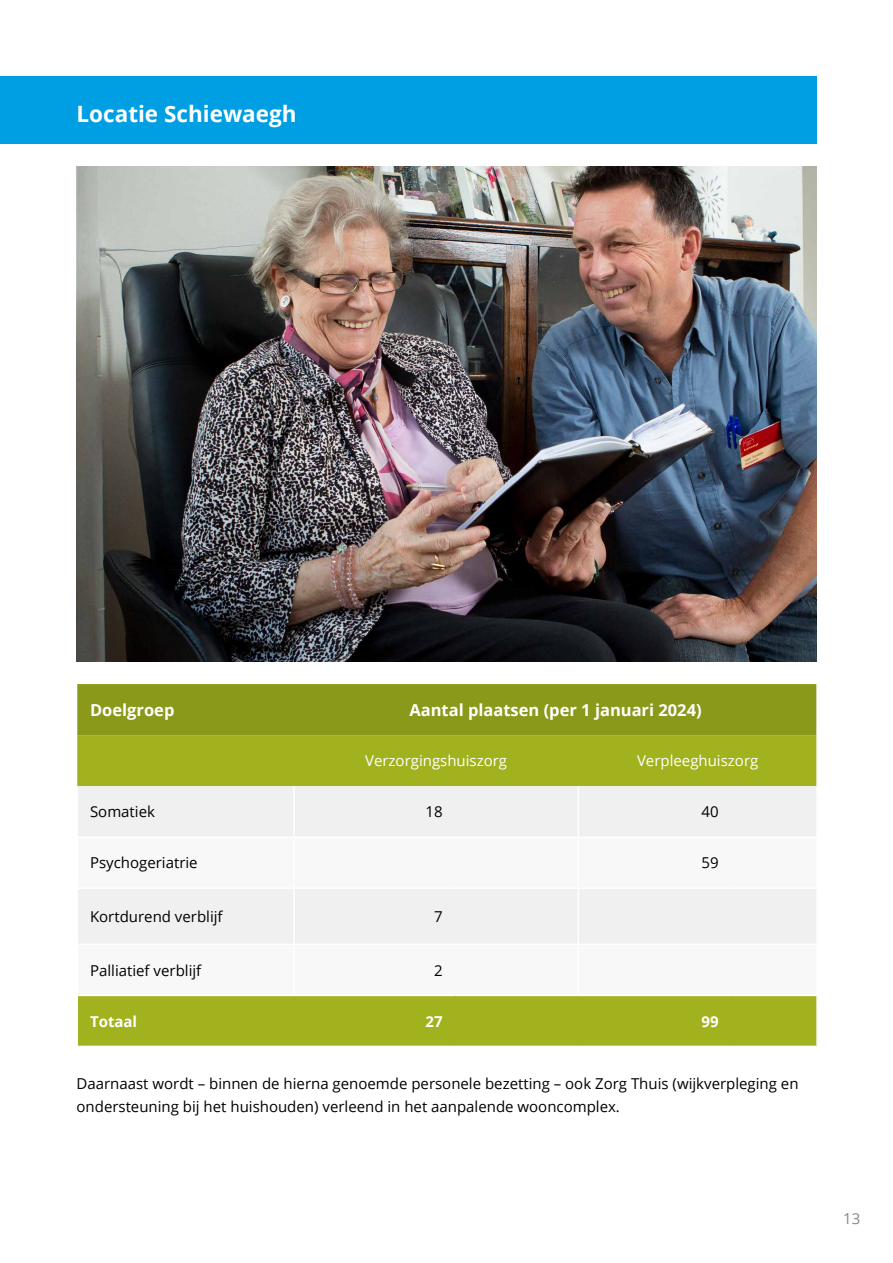
<style>
.page{position:relative;width:893px;height:1263px;background:#fff}
.page>*{position:absolute;margin:0;border:0;box-sizing:border-box;transform-origin:0 0}
.t1{font:700 22.5px "Open Sans";color:#fff}
.t2{font:700 16.5px "Open Sans";color:#fff}
.t3{font:15px/22.5px "Open Sans";color:#000}
.t4{font:15px "Open Sans";color:#fff}
.t5{font:700 15px "Open Sans";color:#fff}
.t6{font:15px "Open Sans";color:#878787}
</style>
<div class="page">
<img style="left:77px;top:166px;width:739px;height:496px">
<svg style="left:77px;top:684px;width:739px;height:102px;background:#96a51c"></svg>
<div style="left:78px;top:786px;width:738px;height:50px;background:#f0f0f0"></div>
<div style="left:78px;top:889px;width:738px;height:55px;background:#f0f0f0"></div>
<div style="left:78px;top:996px;width:738px;height:50px;background:#a2b21e"></div>
<hr style="left:293px;top:786px;width:2px;height:50px;background:#fff">
<hr style="left:578px;top:786px;width:1px;height:50px;background:#fff">
<hr style="left:293px;top:889px;width:2px;height:55px;background:#fff">
<hr style="left:578px;top:889px;width:1px;height:55px;background:#fff">
<div style="left:0;top:76px;width:816px;height:68px;background:#009fe3"></div>
<h1 class="t1" style="left:77px;top:97px;width:222px">Locatie Schiewaegh</h1>
<p class="t2" style="left:90px;top:698px;width:86px">Doelgroep</p>
<p class="t2" style="left:409px;top:698px;width:294px">Aantal plaatsen (per 1 januari 2024)</p>
<p class="t4" style="left:365px;top:751px;width:144px">Verzorgingshuiszorg</p>
<p class="t4" style="left:637px;top:751px;width:123px">Verpleeghuiszorg</p>
<p class="t3" style="left:90px;top:800px;width:66px">Somatiek</p>
<p class="t3" style="left:426px;top:800px;width:19px">18</p>
<p class="t3" style="left:701px;top:800px;width:19px">40</p>
<p class="t3" style="left:90px;top:851px;width:109px">Psychogeriatrie</p>
<p class="t3" style="left:701px;top:851px;width:19px">59</p>
<p class="t3" style="left:90px;top:905px;width:134px">Kortdurend verblijf</p>
<p class="t3" style="left:434px;top:905px;width:10px">7</p>
<p class="t3" style="left:90px;top:958px;width:113px">Palliatief verblijf</p>
<p class="t3" style="left:434px;top:958px;width:10px">2</p>
<p class="t5" style="left:90px;top:1011px;width:49px">Totaal</p>
<p class="t5" style="left:426px;top:1011px;width:19px">27</p>
<p class="t5" style="left:702px;top:1011px;width:19px">99</p>
<p class="t3" style="left:77px;top:1072px;width:723px">Daarnaast wordt – binnen de hierna genoemde personele bezetting – ook Zorg Thuis (wijkverpleging en ondersteuning bij het huishouden) verleend in het aanpalende wooncomplex.</p>
<p class="t6" style="left:843px;top:1208px;width:19px">13</p>
</div>
